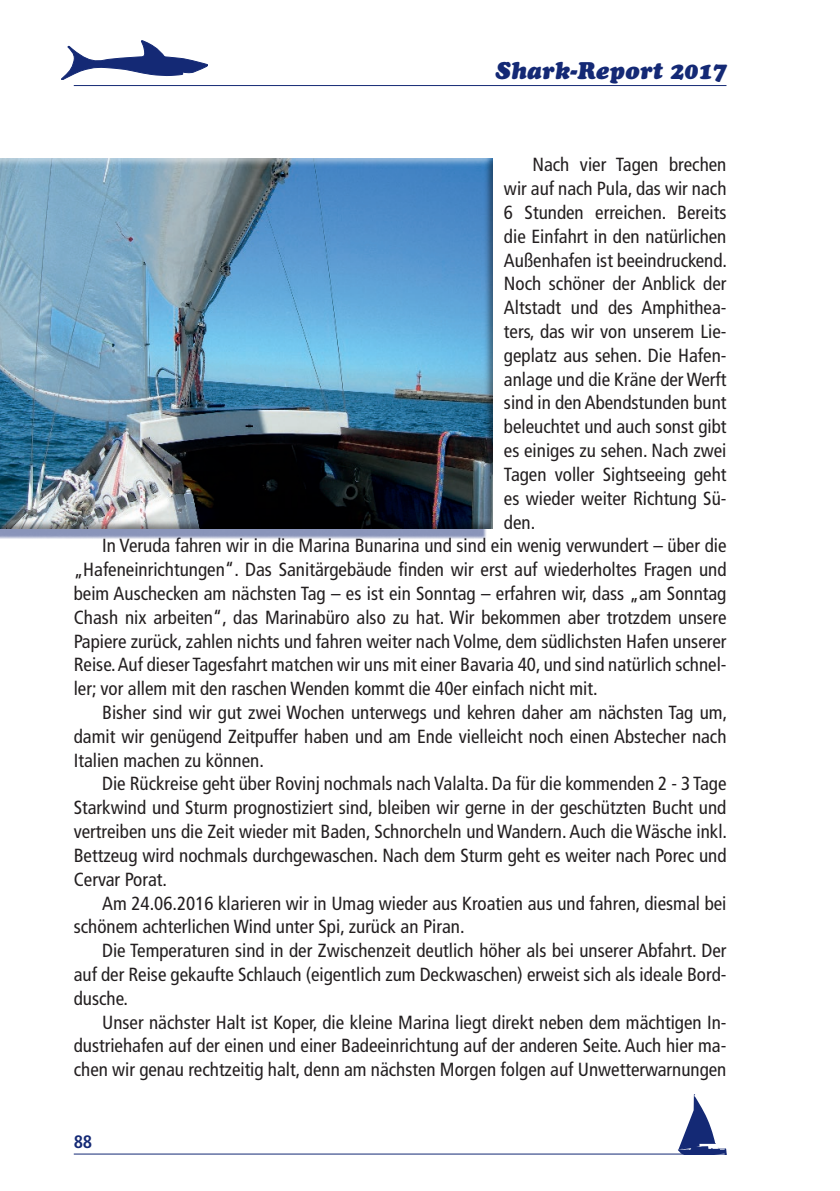
<style>
.page{position:relative;width:840px;height:1191px;background:#fff}
.page>*{position:absolute;margin:0;border:0;box-sizing:border-box;transform-origin:0 0}
.t1{font:italic 24px "Cooper Black Std";color:#142975}
.t2{font:condensed 19px "Frutiger";color:#231f20}
.t3{font:700 condensed 18px "Frutiger";color:#142975}
</style>
<div class="page">
<div style="left:0;top:164px;width:487px;height:375px;background:#142975;opacity:.5"></div>
<div style="left:0;top:151px;width:504px;height:378px;background:#231f20;opacity:.5"></div>
<hr style="left:74px;top:85px;width:652px;height:1px;background:#142975">
<svg style="left:61px;top:40px;width:147px;height:40px"></svg>
<hr style="left:74px;top:1153px;width:652px;height:1px;background:#142975">
<svg style="left:677px;top:1094px;width:49px;height:60px"></svg>
<p class="t1" style="left:495px;top:56px;width:232px">Shark-Report 2017</p>
<p class="t2" style="left:532px;top:154px;width:195px">Nach vier Tagen brechen</p>
<p class="t2" style="left:503px;top:177px;width:224px">wir auf nach Pula, das wir nach</p>
<p class="t2" style="left:503px;top:201px;width:224px">6 Stunden erreichen. Bereits</p>
<p class="t2" style="left:503px;top:225px;width:224px">die Einfahrt in den natürlichen</p>
<p class="t2" style="left:503px;top:249px;width:224px">Außenhafen ist beeindruckend.</p>
<p class="t2" style="left:503px;top:273px;width:224px">Noch schöner der Anblick der</p>
<p class="t2" style="left:503px;top:296px;width:224px">Altstadt und des Amphithea-</p>
<p class="t2" style="left:503px;top:320px;width:224px">ters, das wir von unserem Lie-</p>
<p class="t2" style="left:503px;top:344px;width:224px">geplatz aus sehen. Die Hafen-</p>
<p class="t2" style="left:503px;top:368px;width:224px">anlage und die Kräne der Werft</p>
<p class="t2" style="left:503px;top:392px;width:224px">sind in den Abendstunden bunt</p>
<p class="t2" style="left:503px;top:415px;width:224px">beleuchtet und auch sonst gibt</p>
<p class="t2" style="left:503px;top:439px;width:224px">es einiges zu sehen. Nach zwei</p>
<p class="t2" style="left:503px;top:463px;width:224px">Tagen voller Sightseeing geht</p>
<p class="t2" style="left:503px;top:487px;width:224px">es wieder weiter Richtung Sü-</p>
<p class="t2" style="left:503px;top:511px;width:33px">den.</p>
<p class="t2" style="left:102px;top:534px;width:625px">In Veruda fahren wir in die Marina Bunarina und sind ein wenig verwundert – über die</p>
<p class="t2" style="left:74px;top:558px;width:654px">„Hafeneinrichtungen“. Das Sanitärgebäude finden wir erst auf wiederholtes Fragen und</p>
<p class="t2" style="left:74px;top:582px;width:653px">beim Auschecken am nächsten Tag – es ist ein Sonntag – erfahren wir, dass „am Sonntag</p>
<p class="t2" style="left:74px;top:606px;width:653px">Chash nix arbeiten“, das Marinabüro also zu hat. Wir bekommen aber trotzdem unsere</p>
<p class="t2" style="left:74px;top:630px;width:654px">Papiere zurück, zahlen nichts und fahren weiter nach Volme, dem südlichsten Hafen unserer</p>
<p class="t2" style="left:74px;top:654px;width:654px">Reise. Auf dieser Tagesfahrt matchen wir uns mit einer Bavaria 40, und sind natürlich schnel-</p>
<p class="t2" style="left:74px;top:677px;width:525px">ler; vor allem mit den raschen Wenden kommt die 40er einfach nicht mit.</p>
<p class="t2" style="left:102px;top:701px;width:626px">Bisher sind wir gut zwei Wochen unterwegs und kehren daher am nächsten Tag um,</p>
<p class="t2" style="left:74px;top:725px;width:654px">damit wir genügend Zeitpuffer haben und am Ende vielleicht noch einen Abstecher nach</p>
<p class="t2" style="left:74px;top:749px;width:191px">Italien machen zu können.</p>
<p class="t2" style="left:102px;top:773px;width:625px">Die Rückreise geht über Rovinj nochmals nach Valalta. Da für die kommenden 2 - 3 Tage</p>
<p class="t2" style="left:74px;top:796px;width:653px">Starkwind und Sturm prognostiziert sind, bleiben wir gerne in der geschützten Bucht und</p>
<p class="t2" style="left:74px;top:820px;width:654px">vertreiben uns die Zeit wieder mit Baden, Schnorcheln und Wandern. Auch die Wäsche inkl.</p>
<p class="t2" style="left:74px;top:844px;width:653px">Bettzeug wird nochmals durchgewaschen. Nach dem Sturm geht es weiter nach Porec und</p>
<p class="t2" style="left:74px;top:868px;width:95px">Cervar Porat.</p>
<p class="t2" style="left:102px;top:892px;width:625px">Am 24.06.2016 klarieren wir in Umag wieder aus Kroatien aus und fahren, diesmal bei</p>
<p class="t2" style="left:74px;top:915px;width:392px">schönem achterlichen Wind unter Spi, zurück an Piran.</p>
<p class="t2" style="left:102px;top:939px;width:625px">Die Temperaturen sind in der Zwischenzeit deutlich höher als bei unserer Abfahrt. Der</p>
<p class="t2" style="left:74px;top:963px;width:653px">auf der Reise gekaufte Schlauch (eigentlich zum Deckwaschen) erweist sich als ideale Bord-</p>
<p class="t2" style="left:74px;top:987px;width:56px">dusche.</p>
<p class="t2" style="left:102px;top:1011px;width:625px">Unser nächster Halt ist Koper, die kleine Marina liegt direkt neben dem mächtigen In-</p>
<p class="t2" style="left:74px;top:1034px;width:653px">dustriehafen auf der einen und einer Badeeinrichtung auf der anderen Seite. Auch hier ma-</p>
<p class="t2" style="left:74px;top:1058px;width:653px">chen wir genau rechtzeitig halt, denn am nächsten Morgen folgen auf Unwetterwarnungen</p>
<p class="t3" style="left:74px;top:1131px;width:20px">88</p>
</div>
